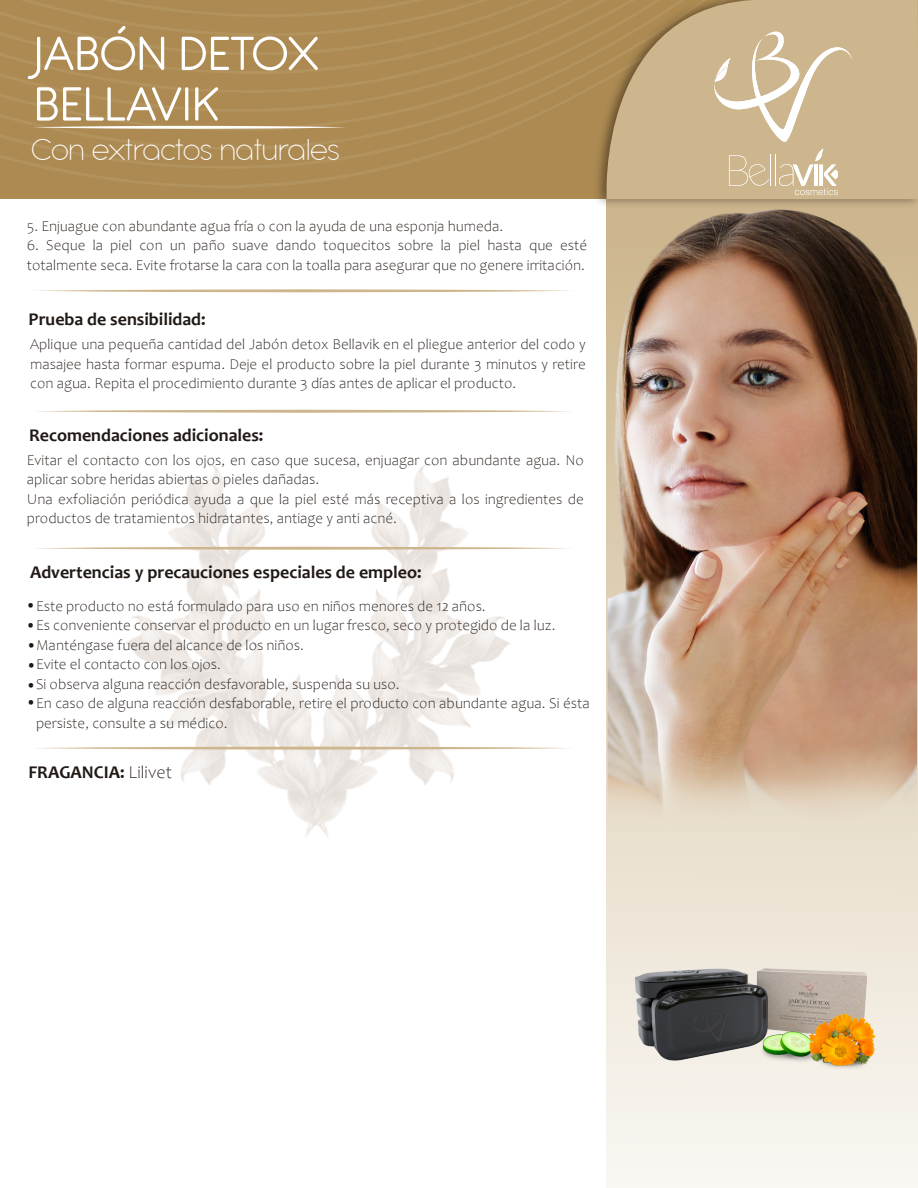
<style>
.page{position:relative;width:918px;height:1188px;background:#fff}
.page>*{position:absolute;margin:0;border:0;box-sizing:border-box;transform-origin:0 0}
.t1{font:52.2px/50.6px "Antipasto Pro";color:#fff}
.t2{font:200 33px "Antipasto Pro";color:#fff}
.t3{font:700 18px "Candara";color:#211915}
.t4{font:300 15px/19.5px "Candara";color:#211915}
.s1{font-weight:300}
</style>
<div class="page">
<img style="left:125px;top:477px;width:66px;height:305px">
<img style="left:191px;top:465px;width:319px;height:372px">
<svg style="left:606px;top:212px;width:312px;height:976px"></svg>
<div style="left:0;top:0;width:918px;height:199px;background:#ac8a52"></div>
<svg style="left:51px;top:169px;width:332px;height:19px"></svg>
<svg style="left:0;top:151px;width:448px;height:18px"></svg>
<svg style="left:0;top:131px;width:502px;height:20px"></svg>
<svg style="left:0;top:113px;width:543px;height:18px"></svg>
<svg style="left:0;top:94px;width:580px;height:19px"></svg>
<svg style="left:0;top:7px;width:589px;height:87px"></svg>
<svg style="left:0;top:0;width:585px;height:75px"></svg>
<svg style="left:0;top:0;width:547px;height:55px"></svg>
<svg style="left:595px;top:0;width:323px;height:199px;fill:#cdb68d"></svg>
<svg style="left:37px;top:547px;width:533px;height:3px"></svg>
<svg style="left:37px;top:747px;width:533px;height:3px"></svg>
<svg style="left:32px;top:126px;width:315px;height:3px"></svg>
<svg style="left:37px;top:410px;width:534px;height:3px"></svg>
<svg style="left:36px;top:289px;width:534px;height:3px"></svg>
<img style="left:605px;top:199px;width:312px;height:634px">
<svg style="left:713px;top:26px;width:140px;height:169px;background:#d3bf9b"></svg>
<img style="left:606px;top:854px;width:301px;height:286px">
<h1 class="t1" style="left:34px;top:30px;width:286px">JABÓN DETOX<br>BELLAVIK</h1>
<h2 class="t2" style="left:32px;top:131px;width:310px">Con extractos naturales</h2>
<p class="t4" style="left:27px;top:216px;width:478px">5. Enjuague con abundante agua fría o con la ayuda de una esponja humeda.</p>
<p class="t4" style="left:27px;top:236px;width:562px">6. Seque la piel con un paño suave dando toquecitos sobre la piel hasta que esté totalmente seca. Evite frotarse la cara con la toalla para asegurar que no genere irritación.</p>
<p class="t3" style="left:29px;top:308px;width:179px">Prueba de sensibilidad:</p>
<p class="t4" style="left:30px;top:335px;width:557px;text-align:justify">Aplique una pequeña cantidad del Jabón detox Bellavik en el pliegue anterior del codo y masajee hasta formar espuma. Deje el producto sobre la piel durante 3 minutos y retire con agua. Repita el procedimiento durante 3 días antes de aplicar el producto.</p>
<p class="t3" style="left:29px;top:424px;width:236px">Recomendaciones adicionales:</p>
<p class="t4" style="left:27px;top:450px;width:559px">Evitar el contacto con los ojos, en caso que sucesa, enjuagar con abundante agua. No aplicar sobre heridas abiertas o pieles dañadas.<br>Una exfoliación periódica ayuda a que la piel esté más receptiva a los ingredientes de productos de tratamientos hidratantes, antiage y anti acné.</p>
<p class="t3" style="left:30px;top:561px;width:393px">Advertencias y precauciones especiales de empleo:</p>
<p class="t4" style="left:26px;top:596px;width:462px">•Este producto no está formulado para uso en niños menores de 12 años.</p>
<p class="t4" style="left:26px;top:616px;width:531px">•Es conveniente conservar el producto en un lugar fresco, seco y protegido de la luz.</p>
<p class="t4" style="left:26px;top:635px;width:279px">•Manténgase fuera del alcance de los niños.</p>
<p class="t4" style="left:26px;top:655px;width:196px">•Evite el contacto con los ojos.</p>
<p class="t4" style="left:26px;top:674px;width:375px">•Si observa alguna reacción desfavorable, suspenda su uso.</p>
<p class="t4" style="left:36px;top:694px;width:555px;text-indent:-10px">•En caso de alguna reacción desfaborable, retire el producto con abundante agua. Si ésta persiste, consulte a su médico.</p>
<p class="t3" style="left:28px;top:761px;width:145px">FRAGANCIA: <span class="s1">Lilivet</span></p>
</div>
